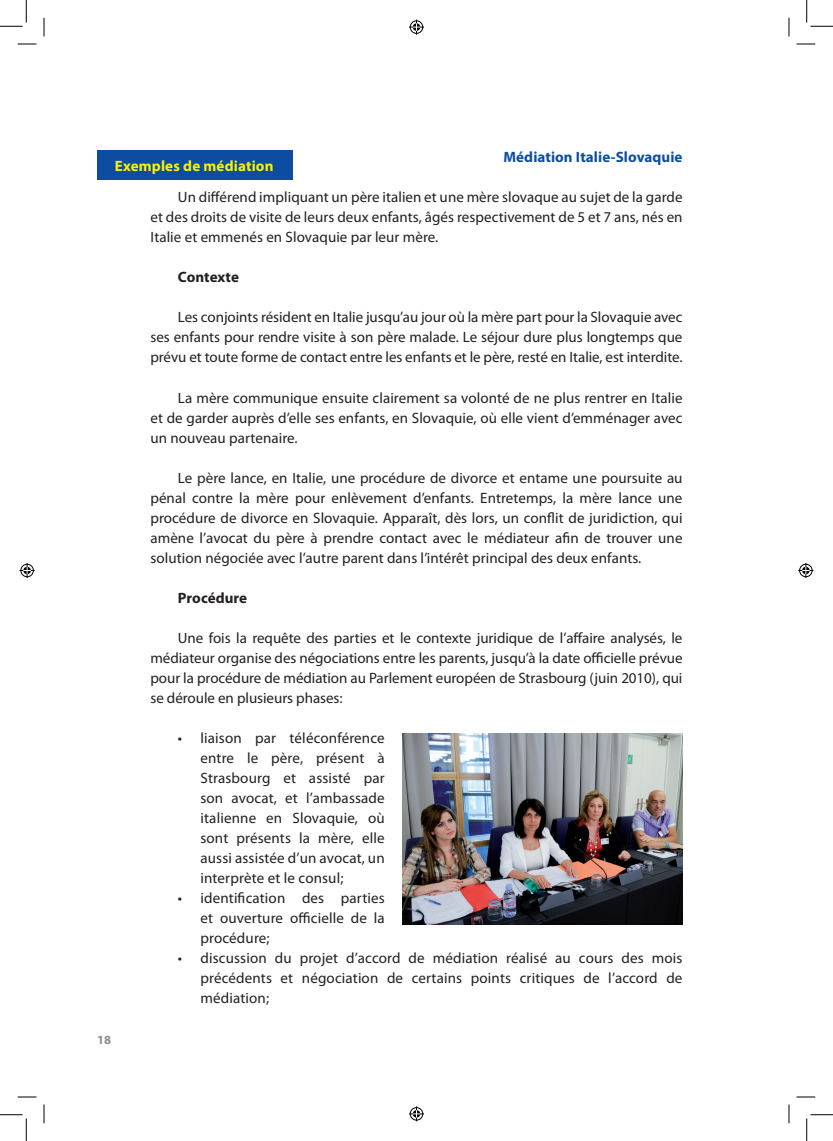
<style>
.page{position:relative;width:833px;height:1141px;background:#fff}
.page>*{position:absolute;margin:0;border:0;box-sizing:border-box;transform-origin:0 0}
.t1{font:15px/20px "Myriad Pro";letter-spacing:.005em;color:#231f20;text-align:justify}
.t2{font:700 15px "Myriad Pro";letter-spacing:.005em;color:#0d4da1}
.t3{font:700 15px "Myriad Pro";letter-spacing:.01em;color:#fff101}
.t4{font:700 15px "Myriad Pro";color:#231f20}
.t5{font:700 12.5px "Myriad Pro";color:#8a8c8f}
</style>
<div class="page">
<div style="left:97px;top:150px;width:195px;height:30px;background:#0d4da1"></div>
<img style="left:402px;top:733px;width:280px;height:191px">
<svg style="left:18px;top:43px;width:18px;height:2px"></svg>
<svg style="left:796px;top:43px;width:18px;height:2px"></svg>
<svg style="left:18px;top:1096px;width:18px;height:1px"></svg>
<svg style="left:796px;top:1096px;width:18px;height:1px"></svg>
<svg style="left:43px;top:18px;width:2px;height:18px"></svg>
<svg style="left:43px;top:1104px;width:2px;height:19px"></svg>
<svg style="left:788px;top:18px;width:1px;height:18px"></svg>
<svg style="left:788px;top:1104px;width:1px;height:19px"></svg>
<svg style="left:0;top:0;width:27px;height:27px"></svg>
<svg style="left:0;top:1114px;width:27px;height:26px"></svg>
<svg style="left:806px;top:0;width:26px;height:27px"></svg>
<svg style="left:806px;top:1114px;width:26px;height:26px"></svg>
<svg style="left:409px;top:20px;width:15px;height:15px"></svg>
<svg style="left:409px;top:1106px;width:15px;height:15px"></svg>
<svg style="left:20px;top:563px;width:15px;height:15px"></svg>
<svg style="left:798px;top:563px;width:14px;height:15px"></svg>
<p class="t2" style="left:503px;top:147px;width:180px">Médiation Italie-Slovaquie</p>
<p class="t1" style="left:150px;top:187px;width:533px;text-indent:27px">Un différend impliquant un père italien et une mère slovaque au sujet de la garde et des droits de visite de leurs deux enfants, âgés respectivement de 5 et 7 ans, nés en Italie et emmenés en Slovaquie par leur mère.</p>
<p class="t4" style="left:178px;top:267px;width:63px">Contexte</p>
<p class="t1" style="left:150px;top:307px;width:533px;text-indent:27px">Les conjoints résident en Italie jusqu’au jour où la mère part pour la Slovaquie avec ses enfants pour rendre visite à son père malade. Le séjour dure plus longtemps que prévu et toute forme de contact entre les enfants et le père, resté en Italie, est interdite.</p>
<p class="t1" style="left:150px;top:387px;width:533px;text-indent:27px">La mère communique ensuite clairement sa volonté de ne plus rentrer en Italie et de garder auprès d’elle ses enfants, en Slovaquie, où elle vient d’emménager avec un nouveau partenaire.</p>
<p class="t1" style="left:150px;top:467px;width:533px;text-indent:27px">Le père lance, en Italie, une procédure de divorce et entame une poursuite au pénal contre la mère pour enlèvement d’enfants. Entretemps, la mère lance une procédure de divorce en Slovaquie. Apparaît, dès lors, un conflit de juridiction, qui amène l’avocat du père à prendre contact avec le médiateur afin de trouver une solution négociée avec l’autre parent dans l’intérêt principal des deux enfants.</p>
<p class="t4" style="left:178px;top:587px;width:71px">Procédure</p>
<p class="t1" style="left:150px;top:627px;width:533px;text-indent:27px">Une fois la requête des parties et le contexte juridique de l’affaire analysés, le médiateur organise des négociations entre les parents, jusqu’à la date officielle prévue pour la procédure de médiation au Parlement européen de Strasbourg (juin 2010), qui se déroule en plusieurs phases:</p>
<p class="t1" style="left:200px;top:727px;width:186px;text-indent:-22px">• liaison par téléconférence entre le père, présent à Strasbourg et assisté par son avocat, et l’ambassade italienne en Slovaquie, où sont présents la mère, elle aussi assistée d’un avocat, un interprète et le consul;</p>
<p class="t1" style="left:200px;top:887px;width:186px;text-indent:-22px">• identification des parties et ouverture officielle de la procédure;</p>
<p class="t1" style="left:200px;top:947px;width:483px;text-indent:-22px">• discussion du projet d’accord de médiation réalisé au cours des mois précédents et négociation de certains points critiques de l’accord de médiation;</p>
<p class="t3" style="left:115px;top:156px;width:160px">Exemples de médiation</p>
<p class="t5" style="left:97px;top:1031px;width:15px">18</p>
</div>
